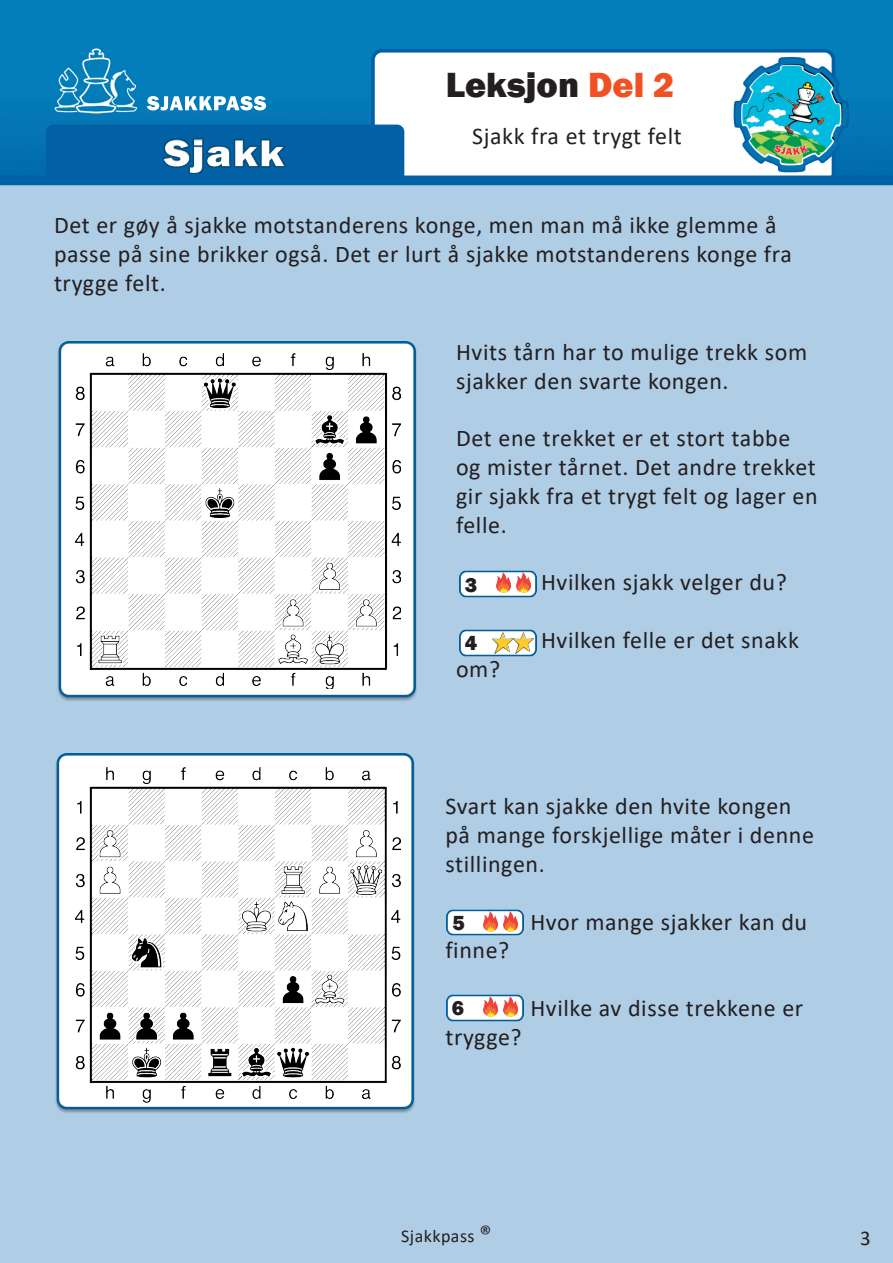
<style>
.page{position:relative;width:893px;height:1263px;background:#fff}
.page>*{position:absolute;margin:0;border:0;box-sizing:border-box;transform-origin:0 0}
.t1{font:800 36px "Franklin Gothic";color:#231f20}
.t2{font:24px/28.8px "Calibri";letter-spacing:.025em;color:#231f20}
.t3{font:800 21px "Franklin Gothic";color:#231f20}
.t4{font:21px "Calibri";color:#231f20}
.t5{font:18px "Calibri";letter-spacing:.025em;color:#231f20}
.s1{color:#f15122}
.s2{font-size:24px}
</style>
<div class="page">
<img style="left:0;top:0;width:893px;height:1263px">
<img style="left:371px;top:49px;width:464px;height:135px">
<div style="left:46px;top:125px;width:358px;height:58px;background:#0161a4"></div>
<img style="left:162px;top:138px;width:124px;height:36px">
<img style="left:55px;top:341px;width:362px;height:361px">
<img style="left:53px;top:753px;width:362px;height:361px">
<img style="left:75px;top:354px;width:325px;height:335px">
<img style="left:75px;top:767px;width:325px;height:335px">
<img style="left:446px;top:994px;width:77px;height:27px">
<img style="left:484px;top:996px;width:14px;height:20px">
<img style="left:503px;top:996px;width:15px;height:20px">
<img style="left:446px;top:909px;width:77px;height:27px">
<img style="left:484px;top:911px;width:14px;height:20px">
<img style="left:503px;top:911px;width:15px;height:20px">
<img style="left:459px;top:571px;width:77px;height:26px">
<img style="left:496px;top:573px;width:15px;height:20px">
<img style="left:516px;top:573px;width:15px;height:20px">
<img style="left:459px;top:629px;width:77px;height:27px">
<img style="left:493px;top:633px;width:40px;height:21px">
<h1 class="t1" style="left:446px;top:62px;width:230px">Leksjon <span class="s1">Del 2</span></h1>
<p class="t2" style="left:472px;top:121px;width:211px">Sjakk fra et trygt felt</p>
<p class="t2" style="left:54px;top:210px;width:739px">Det er gøy å sjakke motstanderens konge, men man må ikke glemme å passe på sine brikker også. Det er lurt å sjakke motstanderens konge fra trygge felt.</p>
<p class="t2" style="left:456px;top:337px;width:353px">Hvits tårn har to mulige trekk som sjakker den svarte kongen.</p>
<p class="t2" style="left:456px;top:423px;width:363px">Det ene trekket er et stort tabbe og mister tårnet. Det andre trekket gir sjakk fra et trygt felt og lager en felle.</p>
<p class="t3" style="left:465px;top:571px;width:14px">3</p>
<p class="t3" style="left:465px;top:630px;width:14px">4</p>
<p class="t2" style="left:456px;top:654px;width:46px">om?</p>
<p class="t2" style="left:541px;top:567px;width:247px">Hvilken sjakk velger du?</p>
<p class="t2" style="left:541px;top:625px;width:259px">Hvilken felle er det snakk</p>
<p class="t2" style="left:445px;top:791px;width:370px">Svart kan sjakke den hvite kongen på mange forskjellige måter i denne stillingen.</p>
<p class="t2" style="left:530px;top:907px;width:278px">Hvor mange sjakker kan du</p>
<p class="t2" style="left:445px;top:935px;width:66px">finne?</p>
<p class="t3" style="left:453px;top:909px;width:14px">5</p>
<p class="t3" style="left:452px;top:994px;width:14px">6</p>
<p class="t2" style="left:445px;top:1022px;width:78px">trygge?</p>
<p class="t2" style="left:530px;top:993px;width:274px">Hvilke av disse trekkene er</p>
<p class="t5" style="left:401px;top:1224px;width:92px">Sjakkpass <span class="s2">®</span></p>
<p class="t4" style="left:860px;top:1224px;width:12px">3</p>
</div>
